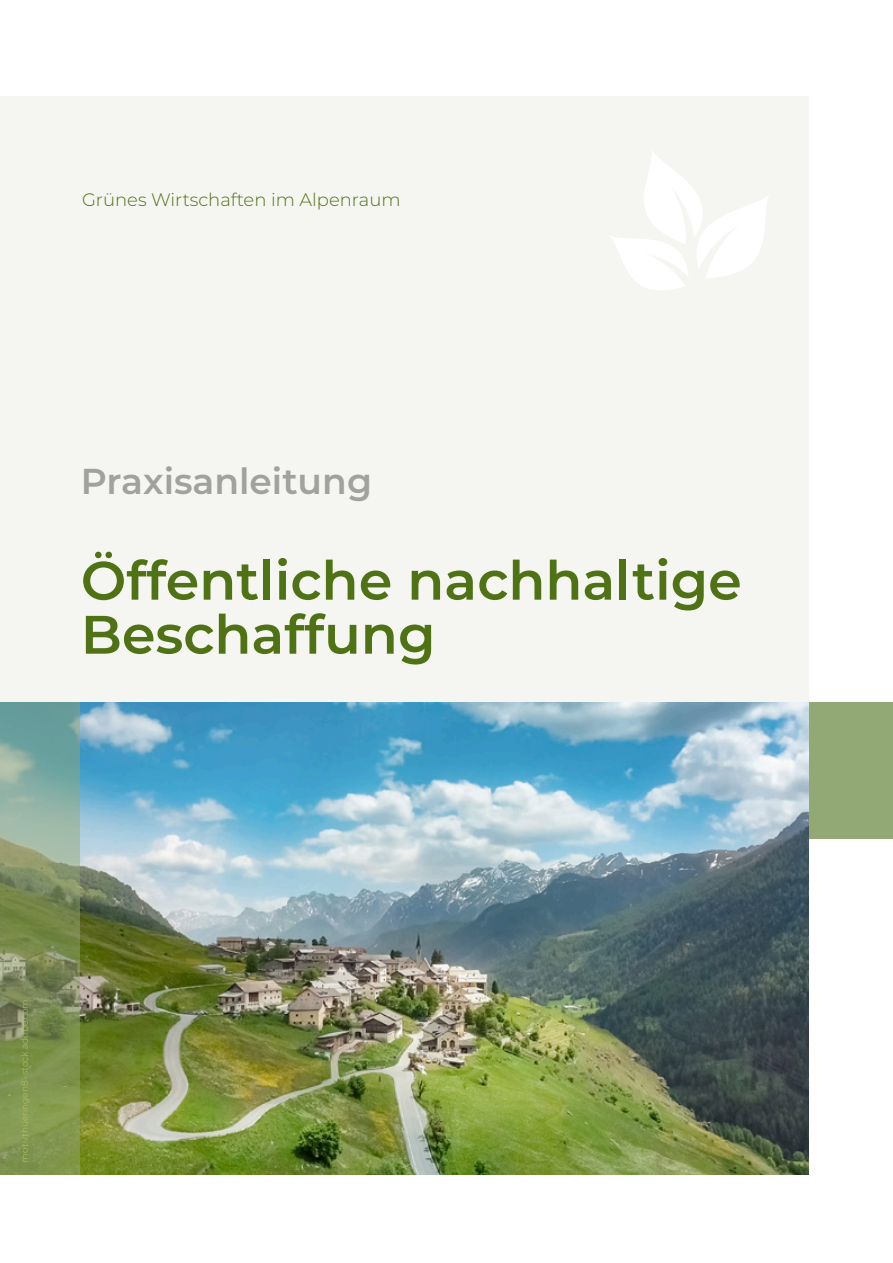
<style>
.page{position:relative;width:893px;height:1263px;background:#fff}
.page>*{position:absolute;margin:0;border:0;box-sizing:border-box;transform-origin:0 0}
.Titelseite-Titel{font:600 54px/54px "Montserrat";color:#4f7215}
.Titelseite-Untertite{font:600 36px "Montserrat";color:#a1a1a0}
.t1{font:300 18px "Montserrat";color:#4f7215}
.t2{font:300 9px "Montserrat";color:#b9c85d}
</style>
<div class="page">
<div style="left:0;top:97px;width:808px;height:1078px;background:#f5f6f1"></div>
<div style="left:808px;top:702px;width:85px;height:136px;background:#93a975"></div>
<img style="left:79px;top:702px;width:729px;height:473px">
<svg style="left:0;top:702px;width:79px;height:473px;background:#7f986c"></svg>
<svg style="left:611px;top:151px;width:157px;height:139px"></svg>
<p class="t1" style="left:82px;top:188px;width:320px">Grünes Wirtschaften im Alpenraum</p>
<h2 class="Titelseite-Untertite" style="left:81px;top:456px;width:293px">Praxisanleitung</h2>
<h1 class="Titelseite-Titel" style="left:81px;top:551px;width:662px">Öffentliche nachhaltige<br>Beschaffung</h1>
<p class="t2" style="left:18px;top:1162px;width:165px;rotate:-90deg">motivthueringen8 - stock.adobe.com</p>
</div>
